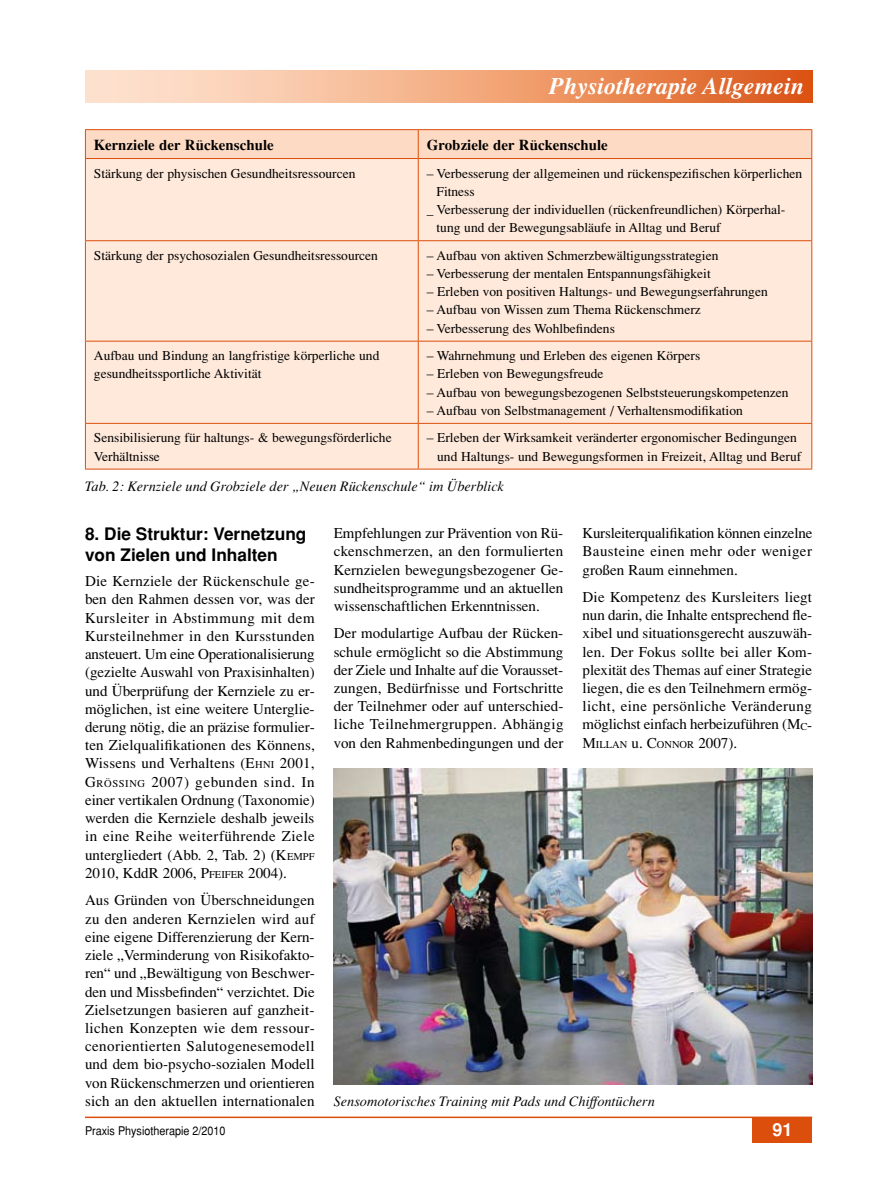
<style>
.page{position:relative;width:893px;height:1191px;background:#fff}
.page>*{position:absolute;margin:0;border:0;box-sizing:border-box;transform-origin:0 0}
.t1{font:italic 700 24px "Times";color:#fff}
.t2{font:700 18px "Helvetica";color:#fff}
.t3{font:700 17.25px/20.7px "Helvetica";color:#000}
.t4{font:15px/18.1px "Times";color:#000;text-align:justify}
.t5{font:700 15px "Times";color:#000}
.t6{font:italic 14.25px "Times";color:#000}
.t7{font:13.5px/18.1px "Times";color:#000}
.t8{font:12px "Helvetica";color:#000;scale:.9 1}
.t9{font:10.5px "Times";color:#000}
.s1{font-style:inherit}
.s2{font-size:10.5px}
.s3{font-size:15px}
</style>
<div class="page">
<hr style="left:85px;top:1116px;width:727px;height:2px;background:#dc4e0c">
<div style="left:752px;top:1117px;width:60px;height:25px;background:#dc4e0c"></div>
<div style="left:85px;top:71px;width:727px;height:31px;background:linear-gradient(to right,#fff1e0,#df5e1d)"></div>
<img style="left:334px;top:768px;width:478px;height:316px">
<div style="left:86px;top:159px;width:725px;height:310px;background:#fee9db"></div>
<hr style="left:85px;top:129px;width:333px;height:1px;background:#dc4e0c">
<hr style="left:418px;top:129px;width:394px;height:1px;background:#dc4e0c">
<div style="left:85px;top:130px;width:727px;height:28px;background:#fddac3"></div>
<hr style="left:85px;top:158px;width:333px;height:1px;background:#dc4e0c">
<hr style="left:418px;top:158px;width:394px;height:1px;background:#dc4e0c">
<hr style="left:85px;top:159px;width:1px;height:81px;background:#dc4e0c">
<hr style="left:418px;top:159px;width:1px;height:81px;background:#dc4e0c">
<hr style="left:811px;top:159px;width:1px;height:81px;background:#dc4e0c">
<hr style="left:85px;top:240px;width:333px;height:1px;background:#dc4e0c">
<hr style="left:85px;top:241px;width:1px;height:100px;background:#dc4e0c">
<hr style="left:418px;top:240px;width:394px;height:1px;background:#dc4e0c">
<hr style="left:418px;top:241px;width:1px;height:100px;background:#dc4e0c">
<hr style="left:811px;top:241px;width:1px;height:100px;background:#dc4e0c">
<hr style="left:85px;top:341px;width:333px;height:1px;background:#dc4e0c">
<hr style="left:85px;top:341px;width:1px;height:82px;background:#dc4e0c">
<hr style="left:418px;top:341px;width:394px;height:1px;background:#dc4e0c">
<hr style="left:418px;top:341px;width:1px;height:82px;background:#dc4e0c">
<hr style="left:811px;top:341px;width:1px;height:82px;background:#dc4e0c">
<hr style="left:85px;top:423px;width:333px;height:1px;background:#dc4e0c">
<hr style="left:85px;top:424px;width:1px;height:45px;background:#dc4e0c">
<hr style="left:418px;top:423px;width:394px;height:1px;background:#dc4e0c">
<hr style="left:418px;top:424px;width:1px;height:45px;background:#dc4e0c">
<hr style="left:811px;top:424px;width:1px;height:45px;background:#dc4e0c">
<hr style="left:85px;top:469px;width:333px;height:1px;background:#dc4e0c">
<hr style="left:418px;top:469px;width:394px;height:1px;background:#dc4e0c">
<h1 class="t1" style="left:549px;top:73px;width:256px">Physiotherapie Allgemein</h1>
<p class="t5" style="left:94px;top:135px;width:181px">Kernziele der Rückenschule</p>
<p class="t5" style="left:427px;top:135px;width:183px">Grobziele der Rückenschule</p>
<p class="t7" style="left:94px;top:164px;width:263px">Stärkung der physischen Gesundheitsressourcen</p>
<p class="t7" style="left:427px;top:164px;width:377px">– Verbesserung der allgemeinen und rückenspezifischen körperlichen</p>
<p class="t7" style="left:437px;top:182px;width:40px">Fitness</p>
<p class="t7" style="left:427px;top:200px;width:360px">_ Verbesserung der individuellen (rückenfreundlichen) Körperhal-</p>
<p class="t7" style="left:437px;top:219px;width:286px">tung und der Bewegungsabläufe in Alltag und Beruf</p>
<p class="t7" style="left:94px;top:246px;width:286px">Stärkung der psychosozialen Gesundheitsressourcen</p>
<p class="t7" style="left:427px;top:246px;width:293px">– Aufbau von aktiven Schmerzbewältigungsstrategien</p>
<p class="t7" style="left:427px;top:264px;width:285px">– Verbesserung der mentalen Entspannungsfähigkeit</p>
<p class="t7" style="left:427px;top:282px;width:342px">– Erleben von positiven Haltungs- und Bewegungserfahrungen</p>
<p class="t7" style="left:427px;top:301px;width:276px">– Aufbau von Wissen zum Thema Rückenschmerz</p>
<p class="t7" style="left:427px;top:319px;width:190px">– Verbesserung des Wohlbefindens</p>
<p class="t7" style="left:94px;top:346px;width:287px">Aufbau und Bindung an langfristige körperliche und gesundheitssportliche Aktivität</p>
<p class="t7" style="left:427px;top:346px;width:275px">– Wahrnehmung und Erleben des eigenen Körpers</p>
<p class="t7" style="left:427px;top:365px;width:178px">– Erleben von Bewegungsfreude</p>
<p class="t7" style="left:427px;top:383px;width:363px">– Aufbau von bewegungsbezogenen Selbststeuerungskompetenzen</p>
<p class="t7" style="left:427px;top:401px;width:318px">– Aufbau von Selbstmanagement / Verhaltensmodifikation</p>
<p class="t7" style="left:94px;top:429px;width:299px">Sensibilisierung für haltungs- &amp; bewegungsförderliche<br>Verhältnisse</p>
<p class="t7" style="left:437px;top:429px;width:366px;text-indent:-10px">– Erleben der Wirksamkeit veränderter ergonomischer Bedingungen und Haltungs- und Bewegungsformen in Freizeit, Alltag und Beruf</p>
<p class="t6" style="left:85px;top:477px;width:420px">Tab. 2: Kernziele und Grobziele der „Neuen Rückenschule“ im Überblick</p>
<p class="t3" style="left:85px;top:523px;width:223px">8. Die Struktur: Vernetzung von Zielen und Inhalten</p>
<p class="t4" style="left:85px;top:572px;width:231px">Die Kernziele der Rückenschule ge&shy;ben den Rahmen dessen vor, was der Kursleiter in Abstimmung mit dem Kursteilnehmer in den Kursstunden ansteuert. Um eine Operationalisierung (gezielte Auswahl von Praxisinhalten) und Überprüfung der Kernziele zu er&shy;möglichen, ist eine weitere Unterglie&shy;derung nötig, die an präzise formulier&shy;ten Zielqualifikationen des Könnens, Wissens und Verhaltens (<span class="s1">E</span><span class="s2">HNI</span> 2001, <span class="s1">G</span><span class="s2">RÖSSING</span> 2007) gebunden sind. In einer vertikalen Ordnung (Taxonomie) werden die Kernziele deshalb jeweils in eine Reihe weiterführende Ziele untergliedert (Abb. 2, Tab. 2) (<span class="s1">K</span><span class="s2">EMPF </span>2010, KddR 2006, <span class="s1">P</span><span class="s2">FEIFER</span> 2004).</p>
<p class="t4" style="left:85px;top:891px;width:231px">Aus Gründen von Überschneidungen zu den anderen Kernzielen wird auf eine eigene Differenzierung der Kern&shy;ziele „Verminderung von Risikofakto&shy;ren“ und „Bewältigung von Beschwer&shy;den und Missbefinden“ verzichtet. Die Zielsetzungen basieren auf ganzheit&shy;lichen Konzepten wie dem ressour&shy;cenorientierten Salutogenesemodell und dem bio-psycho-sozialen Modell von Rückenschmerzen und orientieren sich an den aktuellen internationalen</p>
<p class="t4" style="left:334px;top:524px;width:231px">Empfehlungen zur Prävention von Rü&shy;ckenschmerzen, an den formulierten Kernzielen bewegungsbezogener Ge&shy;sundheitsprogramme und an aktuellen wissenschaftlichen Erkenntnissen.</p>
<p class="t4" style="left:334px;top:624px;width:231px">Der modulartige Aufbau der Rücken&shy;schule ermöglicht so die Abstimmung der Ziele und Inhalte auf die Vorausset&shy;zungen, Bedürfnisse und Fortschritte der Teilnehmer oder auf unterschied&shy;liche Teilnehmergruppen. Abhängig von den Rahmenbedingungen und der</p>
<p class="t4" style="left:583px;top:524px;width:231px">Kursleiterqualifikation können einzelne Bausteine einen mehr oder weniger großen Raum einnehmen.</p>
<p class="t4" style="left:583px;top:587px;width:231px">Die Kompetenz des Kursleiters liegt nun darin, die Inhalte entsprechend fle&shy;xibel und situationsgerecht auszuwäh&shy;len. Der Fokus sollte bei aller Kom&shy;plexität des Themas auf einer Strategie liegen, die es den Teilnehmern ermög&shy;licht, eine persönliche Veränderung möglichst einfach herbeizuführen (<span class="s1">M</span><span class="s2">C</span><span class="s1">-</span></p>
<p class="t9" style="left:583px;top:738px;width:156px"><span class="s3">M</span>ILLAN <span class="s3">u</span><span class="s3">. C</span>ONNOR <span class="s3">2007).</span></p>
<p class="t6" style="left:334px;top:1092px;width:323px">Sensomotorisches Training mit Pads und Chiffontüchern</p>
<p class="t8" style="left:85px;top:1123px;width:158px">Praxis Physiotherapie 2/2010</p>
<p class="t2" style="left:772px;top:1118px;width:22px">91</p>
</div>
